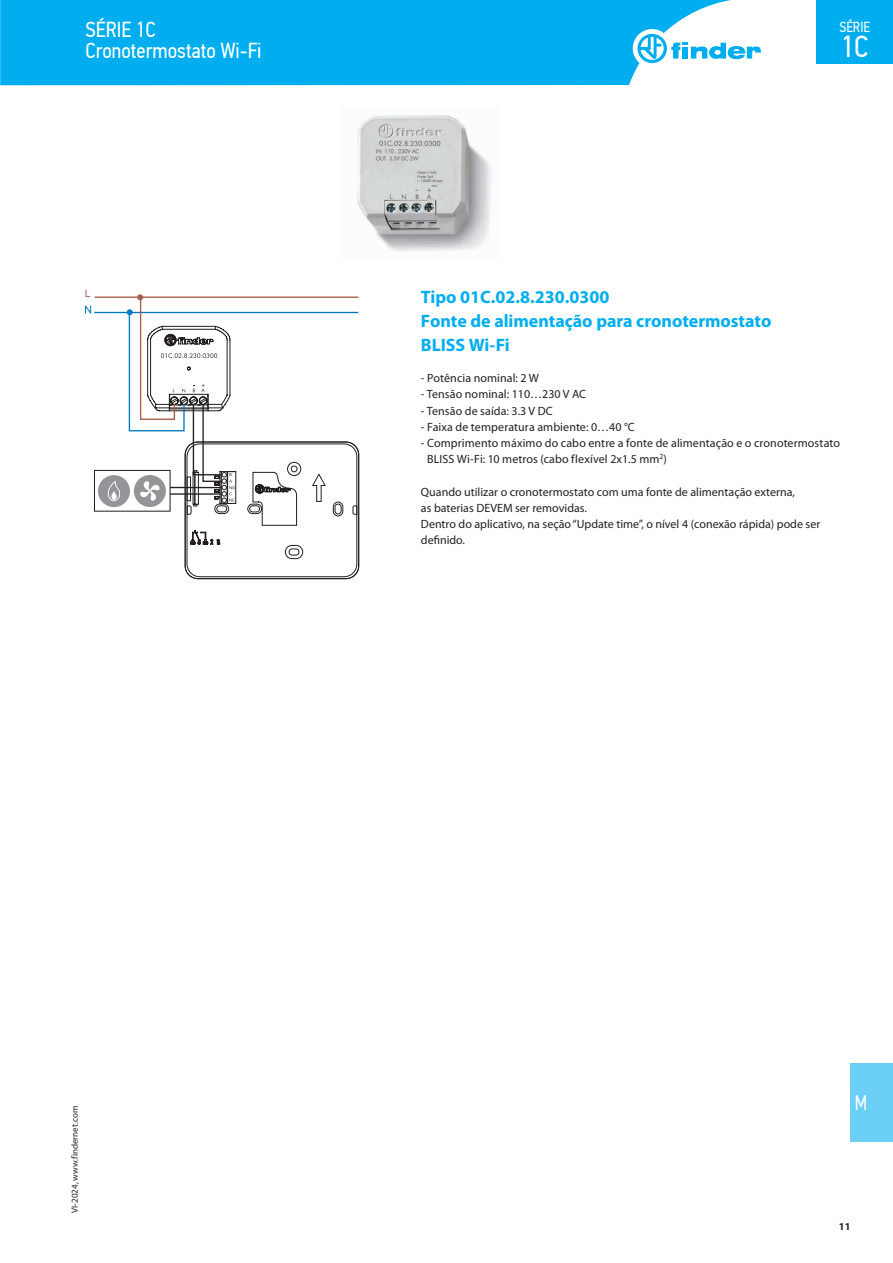
<style>
.page{position:relative;width:893px;height:1263px;background:#fff}
.page>*{position:absolute;margin:0;border:0;box-sizing:border-box;transform-origin:0 0}
.t1{font:30.3px "PF Din Text Cond Pro";color:#fff}
.t2{font:21.75px/21px "PF Din Text Cond Pro";color:#fff}
.t3{font:21px "PF Din Text Cond Pro";color:#fff;scale:.9 1}
.t4{font:700 18px/24px "Myriad Pro";letter-spacing:-.005em;color:#00aeef}
.t5{font:14.55px "PF Din Text Cond Pro";color:#fff}
.t6{font:12px/16.2px "Myriad Pro";color:#231f20}
.t7{font:700 10.5px "Myriad Pro";color:#231f20}
.t8{font:9px "Myriad Pro";color:#231f20}
</style>
<div class="page">
<div style="left:850px;top:1063px;width:43px;height:79px;background:#6bcff6"></div>
<div style="left:0;top:0;width:731px;height:85px;background:#00aeef"></div>
<div style="left:633px;top:29px;width:38px;height:39px;background:#fff;border-radius:50%"></div>
<svg style="left:637px;top:34px;width:124px;height:29px"></svg>
<div style="left:816px;top:0;width:77px;height:64px;background:#00aeef"></div>
<hr style="left:95px;top:297px;width:263px;height:1px;background:#a65d4a">
<hr style="left:94px;top:312px;width:264px;height:1px;background:#007ac2">
<div style="left:185px;top:442px;width:174px;height:137px;border:1px solid #231f20;border-radius:13px"></div>
<div style="left:285px;top:545px;width:18px;height:14px;border:1px solid #231f20;border-radius:7px"></div>
<svg style="left:85px;top:306px;width:6px;height:7px"></svg>
<div style="left:98px;top:475px;width:32px;height:32px;background:#939598;border-radius:50%"></div>
<svg style="left:108px;top:481px;width:12px;height:20px"></svg>
<svg style="left:127px;top:294px;width:230px;height:262px"></svg>
<div style="left:94px;top:470px;width:76px;height:42px;border:1px solid #231f20"></div>
<img style="left:357px;top:115px;width:135px;height:136px">
<h2 class="t2" style="left:85px;top:19px;width:177px">SÉRIE 1C<br>Cronotermostato Wi-Fi</h2>
<p class="t5" style="left:839px;top:19px;width:32px">SÉRIE</p>
<h1 class="t1" style="left:841px;top:28px;width:29px">1C</h1>
<h3 class="t4" style="left:421px;top:284px;width:352px">Tipo 01C.02.8.230.0300<br>Fonte de alimentação para cronotermostato<br>BLISS Wi-Fi</h3>
<p class="t6" style="left:421px;top:370px;width:120px">- Potência nominal: 2 W</p>
<p class="t6" style="left:421px;top:386px;width:167px">- Tensão nominal: 110…230 V AC</p>
<p class="t6" style="left:421px;top:402px;width:133px">- Tensão de saída: 3.3 V DC</p>
<p class="t6" style="left:421px;top:418px;width:215px">- Faixa de temperatura ambiente: 0…40 °C</p>
<p class="t6" style="left:427px;top:435px;width:414px;text-indent:-6px">- Comprimento máximo do cabo entre a fonte de alimentação e o cronotermostato<br>BLISS Wi-Fi: 10 metros (cabo flexível 2x1.5 mm<sup>2</sup>)</p>
<p class="t6" style="left:421px;top:483px;width:401px">Quando utilizar o cronotermostato com uma fonte de alimentação externa,<br>as baterias DEVEM ser removidas.<br>Dentro do aplicativo, na seção “Update time”, o nível 4 (conexão rápida) pode ser definido.</p>
<p class="t8" style="left:69px;top:1213px;width:108px;rotate:-90deg">VI-2024, www.findernet.com</p>
<h3 class="t3" style="left:855px;top:1091px;width:15px">M</h3>
<p class="t7" style="left:839px;top:1219px;width:13px">11</p>
</div>
